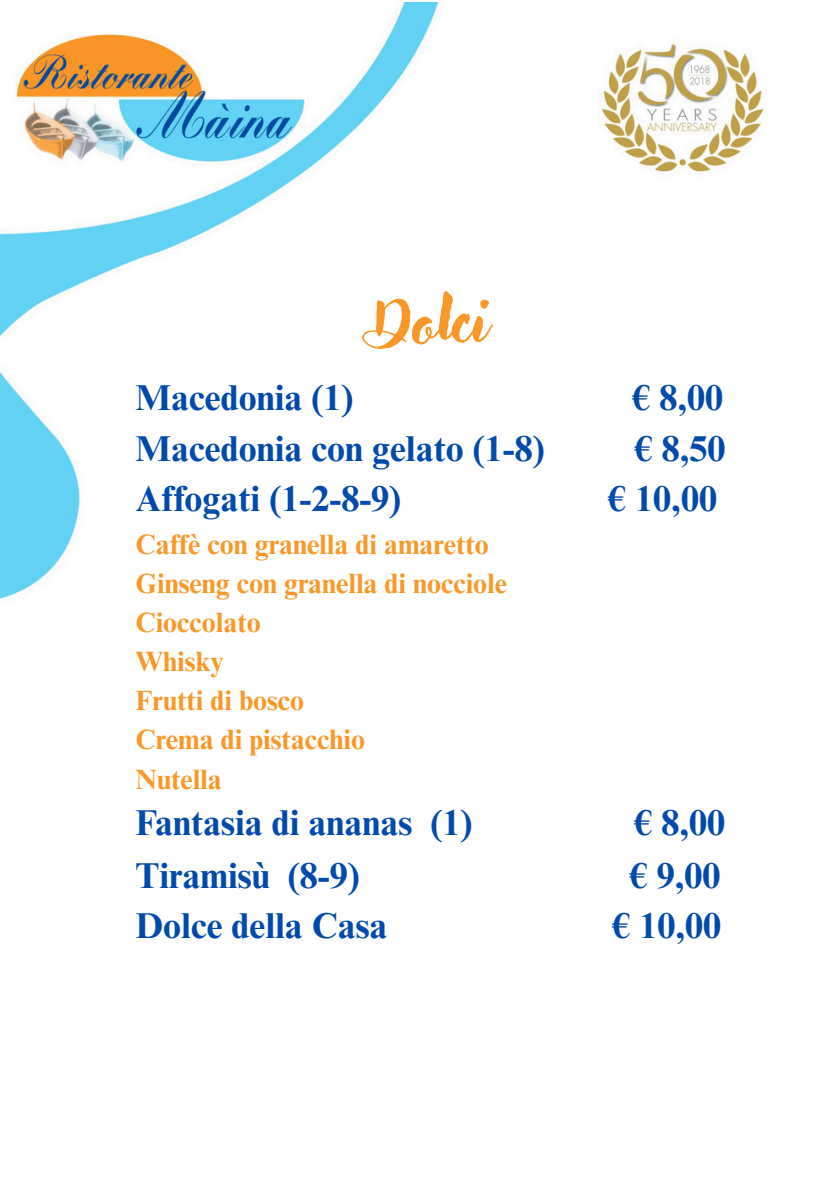
<style>
.page{position:relative;width:839px;height:1191px;background:#fff}
.page>*{position:absolute;margin:0;border:0;box-sizing:border-box;transform-origin:0 0}
.t1{font:64px "Adlery Pro Swash";color:#f99829}
.t2{font:700 36px "Times NRMT Pro";color:#004aad}
.t3{font:700 28px "Times NRMT Pro";color:#f99829}
</style>
<div class="page">
<img style="left:0;top:3px;width:764px;height:597px">
<p class="t1" style="left:373px;top:291px;width:115px">Dolci</p>
<p class="t2" style="left:135px;top:384px;width:219px">Macedonia (1)</p>
<p class="t2" style="left:632px;top:384px;width:92px">€ 8,00</p>
<p class="t2" style="left:135px;top:435px;width:410px">Macedonia con gelato (1-8)</p>
<p class="t2" style="left:634px;top:435px;width:92px">€ 8,50</p>
<p class="t2" style="left:135px;top:485px;width:267px">Affogati (1-2-8-9)</p>
<p class="t2" style="left:608px;top:485px;width:110px">€ 10,00</p>
<p class="t3" style="left:135px;top:534px;width:354px">Caffè con granella di amaretto</p>
<p class="t3" style="left:135px;top:573px;width:373px">Ginseng con granella di nocciole</p>
<p class="t3" style="left:135px;top:612px;width:127px">Cioccolato</p>
<p class="t3" style="left:135px;top:651px;width:90px">Whisky</p>
<p class="t3" style="left:135px;top:690px;width:170px">Frutti di bosco</p>
<p class="t3" style="left:135px;top:729px;width:231px">Crema di pistacchio</p>
<p class="t3" style="left:135px;top:769px;width:88px">Nutella</p>
<p class="t2" style="left:135px;top:809px;width:338px">Fantasia di ananas (1)</p>
<p class="t2" style="left:634px;top:809px;width:92px">€ 8,00</p>
<p class="t2" style="left:135px;top:862px;width:226px">Tiramisù (8-9)</p>
<p class="t2" style="left:629px;top:862px;width:92px">€ 9,00</p>
<p class="t2" style="left:135px;top:912px;width:253px">Dolce della Casa</p>
<p class="t2" style="left:612px;top:912px;width:110px">€ 10,00</p>
</div>
